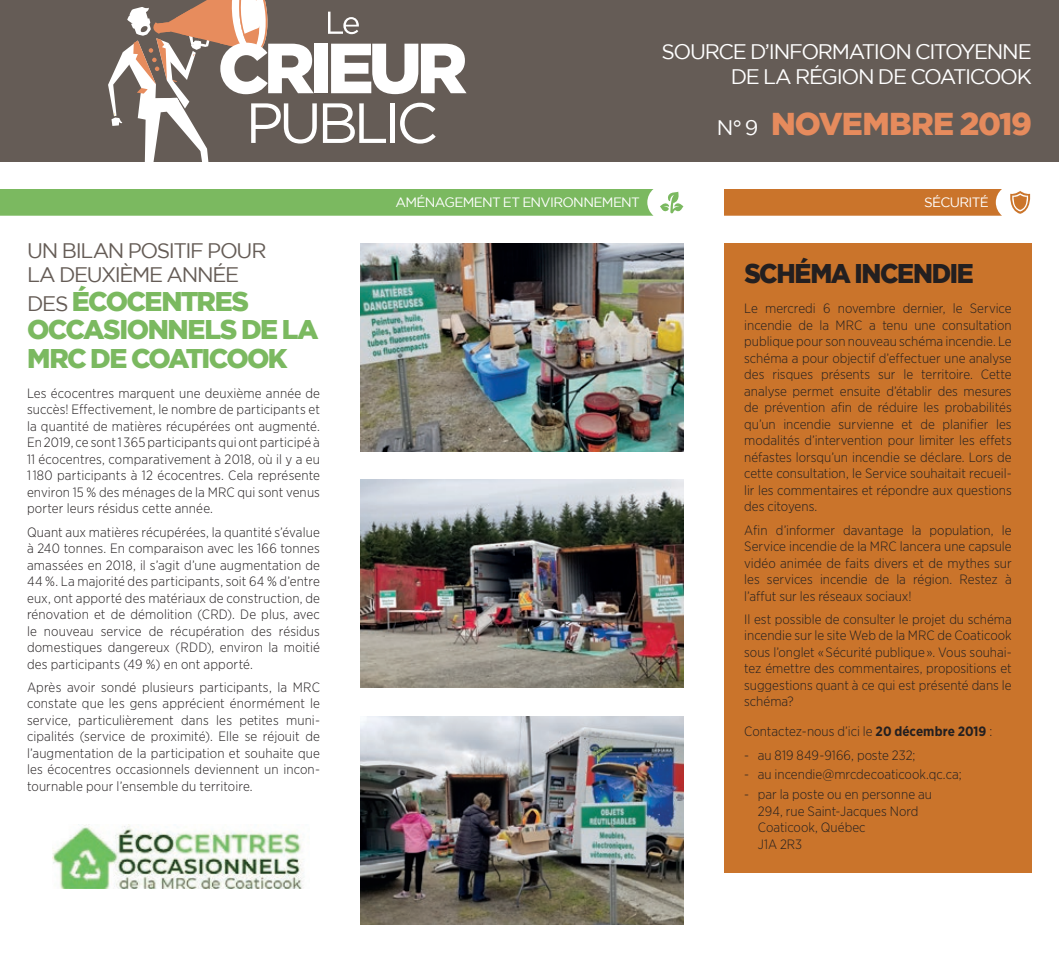
<style>
.page{position:relative;width:1059px;height:972px;background:#fff}
.page>*{position:absolute;margin:0;border:0;box-sizing:border-box;transform-origin:0 0}
.t1{font:900 31.5px "Gotham";letter-spacing:-.03em;color:#e68b5d}
.t2{font:900 27px/28.5px "Gotham";letter-spacing:-.055em;color:#7bb960}
.t3{font:900 27px "Gotham";letter-spacing:-.05em;color:#231f20;scale:.94 1}
.t4{font:21px/25.2px "Gotham";letter-spacing:-.06em;color:#fff;text-align:right}
.t5{font:21px/24px "Gotham";letter-spacing:-.06em;color:#655c56}
.t6{font:300 13.5px/16.5px "Gotham Narrow";color:#231f20;text-align:justify}
.t7{font:13.5px "Gotham";letter-spacing:-.05em;color:#fff}
.s1{font-weight:400;font-size:21px;color:#655c56}
.s2{font-weight:400;font-size:21px;color:#fff}
.s3{font-weight:700}
</style>
<div class="page">
<div style="left:0;top:0;width:1058px;height:162px;background:#655c56"></div>
<div style="left:314px;top:44px;width:13px;height:49px;background:#fff"></div>
<svg style="left:331px;top:44px;width:135px;height:50px"></svg>
<svg style="left:108px;top:0;width:209px;height:162px"></svg>
<svg style="left:323px;top:103px;width:63px;height:40px"></svg>
<hr style="left:390px;top:103px;width:4px;height:40px;background:#fff">
<svg style="left:400px;top:103px;width:35px;height:41px"></svg>
<svg style="left:328px;top:12px;width:31px;height:22px"></svg>
<div style="left:724px;top:243px;width:307px;height:630px;background:#ca742b"></div>
<div style="left:724px;top:189px;width:277px;height:27px;background:#ca742b"></div>
<svg style="left:1010px;top:191px;width:21px;height:23px"></svg>
<div style="left:0;top:189px;width:653px;height:27px;background:#7bb960"></div>
<svg style="left:660px;top:191px;width:23px;height:22px"></svg>
<img style="left:360px;top:243px;width:323px;height:208px">
<img style="left:360px;top:480px;width:323px;height:208px">
<img style="left:360px;top:716px;width:323px;height:208px">
<img style="left:53px;top:824px;width:252px;height:65px">
<h3 class="t5" style="left:27px;top:239px;width:241px">UN BILAN POSITIF POUR<br>LA DEUXIÈME ANNÉE</h3>
<h2 class="t2" style="left:27px;top:286px;width:293px"><span class="s1">DES</span> ÉCOCENTRES<br>OCCASIONNELS DE LA<br>MRC DE COATICOOK</h2>
<p class="t6" style="left:27px;top:385px;width:294px">Les écocentres marquent une deuxième année de succès! Effectivement, le nombre de participants et la quantité de matières récupérées ont augmenté.<br>En 2019, ce sont 1 365 participants qui ont participé à 11 écocentres, comparativement à 2018, où il y a eu 1 180 participants à 12 écocentres. Cela représente environ 15 % des ménages de la MRC qui sont venus porter leurs résidus cette année.</p>
<p class="t6" style="left:27px;top:523px;width:294px">Quant aux matières récupérées, la quantité s’évalue à 240 tonnes. En comparaison avec les 166 tonnes amassées en 2018, il s’agit d’une augmentation de 44 %. La majorité des participants, soit 64 % d’entre eux, ont apporté des matériaux de construction, de rénovation et de démolition (CRD). De plus, avec le nouveau service de récupération des résidus domestiques dangereux (RDD), environ la moitié des participants (49 %) en ont apporté.</p>
<p class="t6" style="left:27px;top:678px;width:294px">Après avoir sondé plusieurs participants, la MRC constate que les gens apprécient énormément le service, particulièrement dans les petites muni&shy;cipalités (service de proximité). Elle se réjouit de l’augmentation de la participation et souhaite que les écocentres occasionnels deviennent un incon&shy;tournable pour l’ensemble du territoire.</p>
<h3 class="t4" style="left:661px;top:39px;width:372px">SOURCE D’INFORMATION CITOYENNE<br>DE LA RÉGION DE COATICOOK</h3>
<h1 class="t1" style="left:717px;top:106px;width:316px"><span class="s2">N° 9</span> NOVEMBRE 2019</h1>
<p class="t7" style="left:395px;top:195px;width:246px">AMÉNAGEMENT ET ENVIRONNEMENT</p>
<p class="t7" style="left:924px;top:195px;width:66px">SÉCURITÉ</p>
<h2 class="t3" style="left:744px;top:258px;width:245px">SCHÉMA INCENDIE</h2>
<p class="t6" style="left:744px;top:300px;width:269px">Le mercredi 6 novembre dernier, le Service incendie de la MRC a tenu une consultation publique pour son nouveau schéma incendie. Le schéma a pour objectif d’effectuer une analyse des risques présents sur le territoire. Cette analyse permet ensuite d’établir des mesures de prévention afin de réduire les probabilités qu’un incendie survienne et de planifier les modalités d’intervention pour limiter les effets néfastes lorsqu’un incendie se déclare. Lors de cette consultation, le Service souhaitait recueil&shy;lir les commentaires et répondre aux questions des citoyens.</p>
<p class="t6" style="left:744px;top:521px;width:269px">Afin d’informer davantage la population, le Service incendie de la MRC lancera une capsule vidéo animée de faits divers et de mythes sur les services incendie de la région. Restez à l’affut sur les réseaux sociaux!</p>
<p class="t6" style="left:744px;top:611px;width:269px">Il est possible de consulter le projet du schéma incendie sur le site Web de la MRC de Coaticook sous l’onglet « Sécurité publique ». Vous souhai&shy;tez émettre des commentaires, propositions et suggestions quant à ce qui est présenté dans le schéma?</p>
<p class="t6" style="left:744px;top:723px;width:249px">Contactez-nous d’ici le <span class="s3">20 décembre 2019</span> :</p>
<p class="t6" style="left:744px;top:746px;width:173px">- au 819 849-9166, poste 232;</p>
<p class="t6" style="left:744px;top:766px;width:219px">- au incendie@mrcdecoaticook.qc.ca;</p>
<p class="t6" style="left:757px;top:786px;width:176px;text-align:left;text-indent:-14px">- par la poste ou en personne au<br>294, rue Saint-Jacques Nord<br>Coaticook, Québec<br>J1A 2R3</p>
</div>
